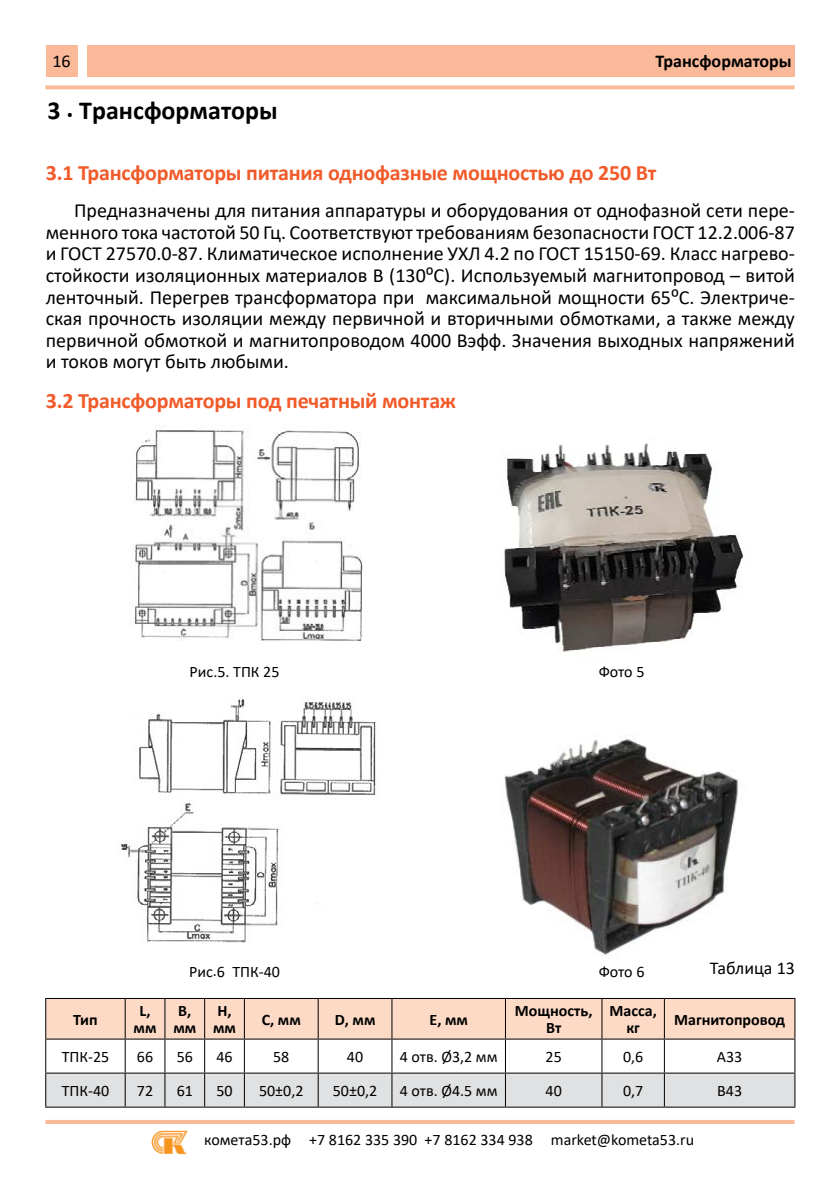
<style>
.page{position:relative;width:840px;height:1191px;background:#fff}
.page>*{position:absolute;margin:0;border:0;box-sizing:border-box;transform-origin:0 0}
.t1{font:700 26px "Calibri";color:#000}
.t2{font:700 22px "Calibri";letter-spacing:-.01em;color:#f15a29}
.t3{font:20px/21.6px "Calibri";color:#000;text-align:justify}
.t4{font:700 18px "Calibri";color:#000}
.t5{font:18px "Calibri";color:#000}
.t6{font:16px "Calibri";color:#000}
.t7{font:700 16px/17.2px "Calibri";color:#000;text-align:center}
</style>
<div class="page">
<div style="left:87px;top:45px;width:707px;height:32px;background:#fab998"></div>
<div style="left:46px;top:45px;width:31px;height:32px;background:#fab998"></div>
<svg style="left:45px;top:85px;width:749px;height:4px;background:#fac0a3"></svg>
<hr style="left:45px;top:1120px;width:749px;height:4px;background:#fab998">
<img style="left:151px;top:1130px;width:37px;height:25px">
<div style="left:46px;top:999px;width:748px;height:39px;background:#fddac6"></div>
<div style="left:46px;top:1073px;width:748px;height:33px;background:#e0e1e2"></div>
<hr style="left:45px;top:998px;width:80px;height:1px;background:#000">
<hr style="left:45px;top:999px;width:1px;height:39px;background:#000">
<hr style="left:125px;top:998px;width:40px;height:1px;background:#000">
<hr style="left:125px;top:999px;width:1px;height:39px;background:#000">
<hr style="left:165px;top:998px;width:39px;height:1px;background:#000">
<hr style="left:164px;top:999px;width:1px;height:39px;background:#000">
<hr style="left:204px;top:998px;width:40px;height:1px;background:#000">
<hr style="left:204px;top:999px;width:1px;height:39px;background:#000">
<hr style="left:244px;top:998px;width:74px;height:1px;background:#000">
<hr style="left:244px;top:999px;width:1px;height:39px;background:#000">
<hr style="left:318px;top:998px;width:74px;height:1px;background:#000">
<hr style="left:317px;top:999px;width:1px;height:39px;background:#000">
<hr style="left:392px;top:998px;width:113px;height:1px;background:#000">
<hr style="left:391px;top:999px;width:1px;height:39px;background:#000">
<hr style="left:505px;top:998px;width:96px;height:1px;background:#000">
<hr style="left:504px;top:999px;width:1px;height:39px;background:#000">
<hr style="left:601px;top:998px;width:63px;height:1px;background:#000">
<hr style="left:601px;top:999px;width:1px;height:39px;background:#000">
<hr style="left:664px;top:998px;width:131px;height:1px;background:#000">
<hr style="left:663px;top:999px;width:1px;height:39px;background:#000">
<hr style="left:794px;top:999px;width:1px;height:39px;background:#000">
<hr style="left:45px;top:1038px;width:80px;height:1px;background:#000">
<hr style="left:45px;top:1039px;width:1px;height:33px;background:#000">
<hr style="left:125px;top:1038px;width:40px;height:1px;background:#000">
<hr style="left:125px;top:1039px;width:1px;height:33px;background:#000">
<hr style="left:165px;top:1038px;width:39px;height:1px;background:#000">
<hr style="left:164px;top:1039px;width:1px;height:33px;background:#000">
<hr style="left:204px;top:1038px;width:40px;height:1px;background:#000">
<hr style="left:204px;top:1039px;width:1px;height:33px;background:#000">
<hr style="left:244px;top:1038px;width:74px;height:1px;background:#000">
<hr style="left:244px;top:1039px;width:1px;height:33px;background:#000">
<hr style="left:318px;top:1038px;width:74px;height:1px;background:#000">
<hr style="left:317px;top:1039px;width:1px;height:33px;background:#000">
<hr style="left:392px;top:1038px;width:113px;height:1px;background:#000">
<hr style="left:391px;top:1039px;width:1px;height:33px;background:#000">
<hr style="left:505px;top:1038px;width:96px;height:1px;background:#000">
<hr style="left:504px;top:1039px;width:1px;height:33px;background:#000">
<hr style="left:601px;top:1038px;width:63px;height:1px;background:#000">
<hr style="left:601px;top:1039px;width:1px;height:33px;background:#000">
<hr style="left:664px;top:1038px;width:131px;height:1px;background:#000">
<hr style="left:663px;top:1039px;width:1px;height:33px;background:#000">
<hr style="left:794px;top:1039px;width:1px;height:33px;background:#000">
<hr style="left:45px;top:1072px;width:80px;height:1px;background:#000">
<hr style="left:45px;top:1073px;width:1px;height:33px;background:#000">
<hr style="left:125px;top:1072px;width:40px;height:1px;background:#000">
<hr style="left:125px;top:1073px;width:1px;height:33px;background:#000">
<hr style="left:165px;top:1072px;width:39px;height:1px;background:#000">
<hr style="left:164px;top:1073px;width:1px;height:33px;background:#000">
<hr style="left:204px;top:1072px;width:40px;height:1px;background:#000">
<hr style="left:204px;top:1073px;width:1px;height:33px;background:#000">
<hr style="left:244px;top:1072px;width:74px;height:1px;background:#000">
<hr style="left:244px;top:1073px;width:1px;height:33px;background:#000">
<hr style="left:318px;top:1072px;width:74px;height:1px;background:#000">
<hr style="left:317px;top:1073px;width:1px;height:33px;background:#000">
<hr style="left:392px;top:1072px;width:113px;height:1px;background:#000">
<hr style="left:391px;top:1073px;width:1px;height:33px;background:#000">
<hr style="left:505px;top:1072px;width:96px;height:1px;background:#000">
<hr style="left:504px;top:1073px;width:1px;height:33px;background:#000">
<hr style="left:601px;top:1072px;width:63px;height:1px;background:#000">
<hr style="left:601px;top:1073px;width:1px;height:33px;background:#000">
<hr style="left:664px;top:1072px;width:131px;height:1px;background:#000">
<hr style="left:663px;top:1073px;width:1px;height:33px;background:#000">
<hr style="left:794px;top:1073px;width:1px;height:33px;background:#000">
<hr style="left:45px;top:1106px;width:80px;height:1px;background:#000">
<hr style="left:125px;top:1106px;width:40px;height:1px;background:#000">
<hr style="left:165px;top:1106px;width:39px;height:1px;background:#000">
<hr style="left:204px;top:1106px;width:40px;height:1px;background:#000">
<hr style="left:244px;top:1106px;width:74px;height:1px;background:#000">
<hr style="left:318px;top:1106px;width:74px;height:1px;background:#000">
<hr style="left:392px;top:1106px;width:113px;height:1px;background:#000">
<hr style="left:505px;top:1106px;width:96px;height:1px;background:#000">
<hr style="left:601px;top:1106px;width:63px;height:1px;background:#000">
<hr style="left:664px;top:1106px;width:131px;height:1px;background:#000">
<img style="left:130px;top:430px;width:233px;height:211px">
<img style="left:501px;top:443px;width:243px;height:209px">
<img style="left:118px;top:696px;width:261px;height:246px">
<img style="left:504px;top:739px;width:234px;height:216px">
<p class="t5" style="left:52px;top:48px;width:20px">16</p>
<p class="t4" style="left:655px;top:48px;width:138px">Трансформаторы</p>
<h1 class="t1" style="left:47px;top:92px;width:232px">3 . Трансформаторы</h1>
<p class="t2" style="left:46px;top:157px;width:611px">3.1 Трансформаторы питания однофазные мощностью до 250 Вт</p>
<p class="t3" style="left:46px;top:199px;width:750px;text-indent:28px">Предназначены для питания аппаратуры и оборудования от однофазной сети пере&shy;менного тока частотой 50 Гц. Соответствуют требованиям безопасности ГОСТ 12.2.006-87 и ГОСТ 27570.0-87. Климатическое исполнение УХЛ 4.2 по ГОСТ 15150-69. Класс нагрево&shy;стойкости изоляционных материалов В (130⁰С). Используемый магнитопровод – витой ленточный. Перегрев трансформатора при максимальной мощности 65⁰С. Электриче&shy;ская прочность изоляции между первичной и вторичными обмотками, а также между первичной обмоткой и магнитопроводом 4000 Вэфф. Значения выходных напряжений и токов могут быть любыми.</p>
<p class="t2" style="left:46px;top:385px;width:411px">3.2 Трансформаторы под печатный монтаж</p>
<p class="t6" style="left:189px;top:661px;width:91px">Рис.5. ТПК 25</p>
<p class="t6" style="left:598px;top:661px;width:47px">Фото 5</p>
<p class="t6" style="left:189px;top:960px;width:92px">Рис.6 ТПК-40</p>
<p class="t6" style="left:598px;top:960px;width:47px">Фото 6</p>
<p class="t5" style="left:709px;top:955px;width:86px">Таблица 13</p>
<p class="t7" style="left:73px;top:1010px;width:26px">Тип</p>
<p class="t7" style="left:133px;top:1002px;width:24px">L, мм</p>
<p class="t7" style="left:173px;top:1002px;width:24px">B, мм</p>
<p class="t7" style="left:213px;top:1002px;width:24px;text-align:left">H, мм</p>
<p class="t7" style="left:261px;top:1010px;width:41px">C, мм</p>
<p class="t7" style="left:334px;top:1010px;width:42px">D, мм</p>
<p class="t7" style="left:429px;top:1010px;width:40px">E, мм</p>
<p class="t7" style="left:514px;top:1002px;width:79px">Мощность,<br>Вт</p>
<p class="t7" style="left:609px;top:1002px;width:49px">Масса, кг</p>
<p class="t7" style="left:673px;top:1010px;width:113px">Магнитопровод</p>
<p class="t6" style="left:62px;top:1045px;width:49px">ТПК-25</p>
<p class="t6" style="left:137px;top:1045px;width:18px">66</p>
<p class="t6" style="left:176px;top:1045px;width:18px">56</p>
<p class="t6" style="left:216px;top:1045px;width:18px">46</p>
<p class="t6" style="left:273px;top:1045px;width:18px">58</p>
<p class="t6" style="left:347px;top:1045px;width:18px">40</p>
<p class="t6" style="left:399px;top:1045px;width:99px">4 отв. Ø3,2 мм</p>
<p class="t6" style="left:545px;top:1045px;width:18px">25</p>
<p class="t6" style="left:622px;top:1045px;width:22px">0,6</p>
<p class="t6" style="left:716px;top:1045px;width:27px">А33</p>
<p class="t6" style="left:62px;top:1079px;width:49px">ТПК-40</p>
<p class="t6" style="left:137px;top:1079px;width:18px">72</p>
<p class="t6" style="left:176px;top:1079px;width:18px">61</p>
<p class="t6" style="left:216px;top:1079px;width:18px">50</p>
<p class="t6" style="left:259px;top:1079px;width:46px">50±0,2</p>
<p class="t6" style="left:332px;top:1079px;width:46px">50±0,2</p>
<p class="t6" style="left:399px;top:1079px;width:99px">4 отв. Ø4.5 мм</p>
<p class="t6" style="left:545px;top:1079px;width:18px">40</p>
<p class="t6" style="left:622px;top:1079px;width:22px">0,7</p>
<p class="t6" style="left:716px;top:1079px;width:26px">B43</p>
<p class="t6" style="left:204px;top:1128px;width:491px">комета53.рф +7 8162 335 390 +7 8162 334 938 market@kometa53.ru</p>
</div>
